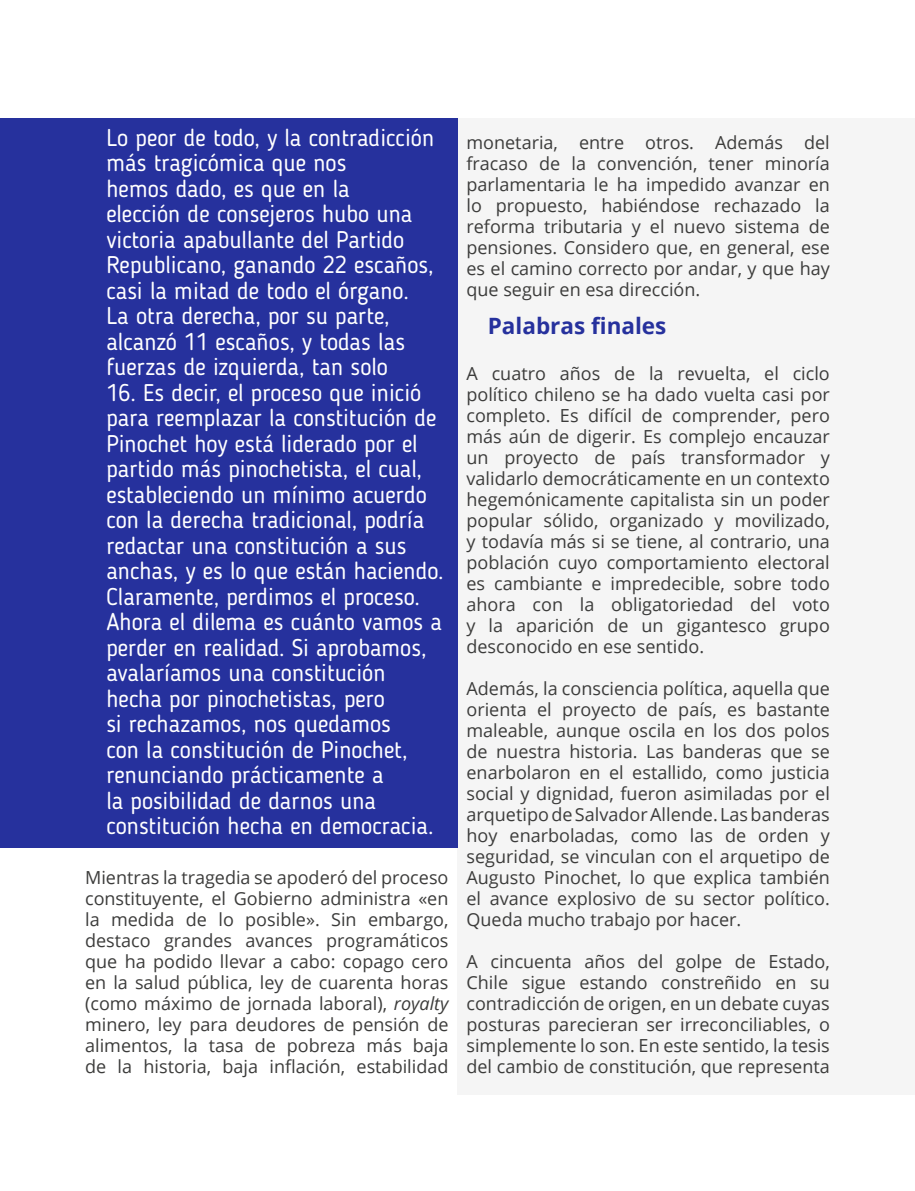
<style>
.page{position:relative;width:915px;height:1191px;background:#fff}
.page>*{position:absolute;margin:0;border:0;box-sizing:border-box;transform-origin:0 0}
.t1{font:24px/25.5px "Blogger Sans";color:#fff}
.t2{font:700 22.5px "Open Sans";color:#26319d}
.t3{font:18px/21px "Open Sans";color:#3c3c3b;text-align:justify}
.s1{font-style:italic}
</style>
<div class="page">
<div style="left:457px;top:118px;width:457px;height:976px;background:#f5f5f5"></div>
<div style="left:0;top:118px;width:457px;height:729px;background:#26319d"></div>
<p class="t1" style="left:106px;top:125px;width:329px">Lo peor de todo, y la contradicción más tragicómica que nos<br>hemos dado, es que en la<br>elección de consejeros hubo una victoria apabullante del Partido<br>Republicano, ganando 22 escaños, casi la mitad de todo el órgano.<br>La otra derecha, por su parte, alcanzó 11 escaños, y todas las fuerzas de izquierda, tan solo</p>
<p class="t1" style="left:106px;top:380px;width:339px">16. Es decir, el proceso que inició para reemplazar la constitución de<br>Pinochet hoy está liderado por el partido más pinochetista, el cual, estableciendo un mínimo acuerdo con la derecha tradicional, podría redactar una constitución a sus anchas, y es lo que están haciendo.<br>Claramente, perdimos el proceso.<br>Ahora el dilema es cuánto vamos a perder en realidad. Si aprobamos, avalaríamos una constitución hecha por pinochetistas, pero<br>si rechazamos, nos quedamos<br>con la constitución de Pinochet, renunciando prácticamente a<br>la posibilidad de darnos una constitución hecha en democracia.</p>
<p class="t3" style="left:85px;top:866px;width:365px">Mientras la tragedia se apoderó del proceso constituyente, el Gobierno administra «en la medida de lo posible». Sin embargo, destaco grandes avances programáticos que ha podido llevar a cabo: copago cero en la salud pública, ley de cuarenta horas (como máximo de jornada laboral), <span class="s1">royalty </span>minero, ley para deudores de pensión de alimentos, la tasa de pobreza más baja de la historia, baja inflación, estabilidad</p>
<p class="t3" style="left:466px;top:131px;width:365px">monetaria, entre otros. Además del fracaso de la convención, tener minoría parlamentaria le ha impedido avanzar en lo propuesto, habiéndose rechazado la reforma tributaria y el nuevo sistema de pensiones. Considero que, en general, ese es el camino correcto por andar, y que hay que seguir en esa dirección.</p>
<p class="t2" style="left:487px;top:310px;width:180px">Palabras finales</p>
<p class="t3" style="left:466px;top:362px;width:365px">A cuatro años de la revuelta, el ciclo político chileno se ha dado vuelta casi por completo. Es difícil de comprender, pero más aún de digerir. Es complejo encauzar un proyecto de país transformador y validarlo democráticamente en un contexto hegemónicamente capitalista sin un poder popular sólido, organizado y movilizado, y todavía más si se tiene, al contrario, una población cuyo comportamiento electoral es cambiante e impredecible, sobre todo ahora con la obligatoriedad del voto y la aparición de un gigantesco grupo desconocido en ese sentido.</p>
<p class="t3" style="left:466px;top:677px;width:365px">Además, la consciencia política, aquella que orienta el proyecto de país, es bastante maleable, aunque oscila en los dos polos de nuestra historia. Las banderas que se enarbolaron en el estallido, como justicia social y dignidad, fueron asimiladas por el arquetipo de Salvador Allende. Las banderas hoy enarboladas, como las de orden y seguridad, se vinculan con el arquetipo de Augusto Pinochet, lo que explica también el avance explosivo de su sector político.<br>Queda mucho trabajo por hacer.</p>
<p class="t3" style="left:466px;top:950px;width:365px">A cincuenta años del golpe de Estado, Chile sigue estando constreñido en su contradicción de origen, en un debate cuyas posturas parecieran ser irreconciliables, o simplemente lo son. En este sentido, la tesis del cambio de constitución, que representa</p>
</div>
